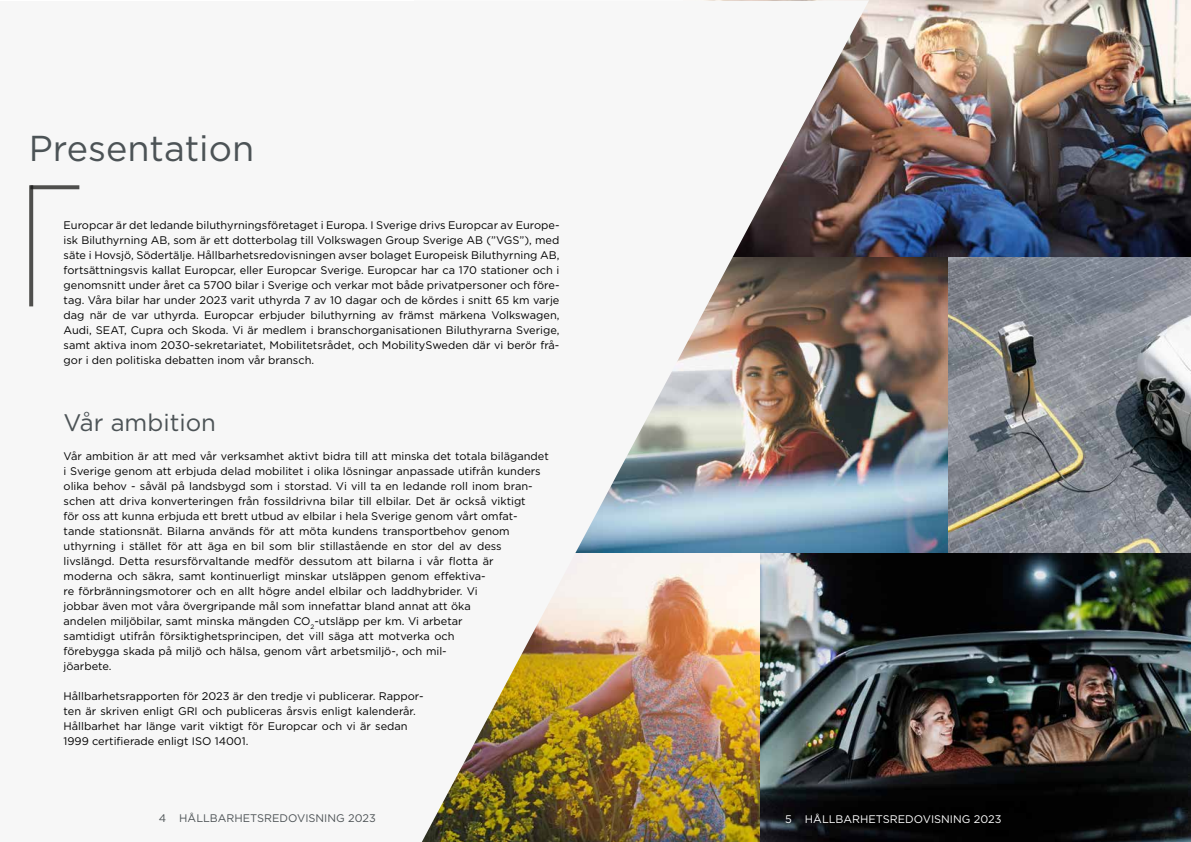
<style>
.page{position:relative;width:1191px;height:842px;background:#fff}
.page>*{position:absolute;margin:0;border:0;box-sizing:border-box;transform-origin:0 0}
.t1{font:36px "Gotham";color:#4c5356}
.t2{font:24px "Gotham";color:#4c5356}
.t3{font:11px/15px "Gotham";color:#000}
.t4{font:11px "Gotham";color:#fff}
.t5{font:11px "Gotham";color:#4d5356}
</style>
<div class="page">
<div style="left:0;top:2px;width:431px;height:840px;background:#f7f7f7"></div>
<img style="left:869px;top:256px;width:79px;height:297px">
<img style="left:948px;top:256px;width:243px;height:297px">
<img style="left:869px;top:0;width:322px;height:256px">
<img style="left:869px;top:553px;width:322px;height:289px">
<img style="left:422px;top:0;width:447px;height:842px">
<svg style="left:33px;top:185px;width:46px;height:4px"></svg>
<svg style="left:29px;top:185px;width:4px;height:121px"></svg>
<h1 class="t1" style="left:29px;top:125px;width:227px">Presentation</h1>
<p class="t3" style="left:64px;top:217px;width:497px;text-align:justify">Europcar är det ledande biluthyrningsföretaget i Europa. I Sverige drivs Europcar av Europe&shy;isk Biluthyrning AB, som är ett dotterbolag till Volkswagen Group Sverige AB (”VGS”), med säte i Hovsjö, Södertälje. Hållbarhetsredovisningen avser bolaget Europeisk Biluthyrning AB, fortsättningsvis kallat Europcar, eller Europcar Sverige. Europcar har ca 170 stationer och i genomsnitt under året ca 5700 bilar i Sverige och verkar mot både privatpersoner och före&shy;tag. Våra bilar har under 2023 varit uthyrda 7 av 10 dagar och de kördes i snitt 65 km varje dag när de var uthyrda. Europcar erbjuder biluthyrning av främst märkena Volkswagen, Audi, SEAT, Cupra och Skoda. Vi är medlem i branschorganisationen Biluthyrarna Sverige, samt aktiva inom 2030-sekretariatet, Mobilitetsrådet, och MobilitySweden där vi berör frå&shy;gor i den politiska debatten inom vår bransch.</p>
<h2 class="t2" style="left:64px;top:407px;width:154px">Vår ambition</h2>
<p class="t3" style="left:64px;top:449px;width:487px">Vår ambition är att med vår verksamhet aktivt bidra till att minska det totala bilägandet i Sverige genom att erbjuda delad mobilitet i olika lösningar anpassade utifrån kunders olika behov - såväl på landsbygd som i storstad. Vi vill ta en ledande roll inom bran&shy;schen att driva konverteringen från fossildrivna bilar till elbilar. Det är också viktigt<br>för oss att kunna erbjuda ett brett utbud av elbilar i hela Sverige genom vårt omfat&shy;tande stationsnät. Bilarna används för att möta kundens transportbehov genom uthyrning i stället för att äga en bil som blir stillastående en stor del av dess livslängd. Detta resursförvaltande medför dessutom att bilarna i vår flotta är<br>moderna och säkra, samt kontinuerligt minskar utsläppen genom effektiva-<br>re förbränningsmotorer och en allt högre andel elbilar och laddhybrider. Vi<br>jobbar även mot våra övergripande mål som innefattar bland annat att öka<br>andelen miljöbilar, samt minska mängden CO<sub>2</sub>-utsläpp per km. Vi arbetar<br>samtidigt utifrån försiktighetsprincipen, det vill säga att motverka och<br>förebygga skada på miljö och hälsa, genom vårt arbetsmiljö-, och mil-<br>jöarbete.</p>
<p class="t3" style="left:64px;top:688px;width:362px">Hållbarhetsrapporten för 2023 är den tredje vi publicerar. Rappor&shy;ten är skriven enligt GRI och publiceras årsvis enligt kalenderår.<br>Hållbarhet har länge varit viktigt för Europcar och vi är sedan 1999 certifierade enligt ISO 14001.</p>
<p class="t5" style="left:159px;top:811px;width:219px">4 HÅLLBARHETSREDOVISNING 2023</p>
<p class="t4" style="left:785px;top:812px;width:218px">5 HÅLLBARHETSREDOVISNING 2023</p>
<p class="t5" style="left:189px;top:812px;width:219px">4 HÅLLBARH TSREDOVISNING 2023</p>
<p class="t4" style="left:786px;top:812px;width:215px">5 HÅLLBARHETSREDOVISNING 2021</p>
</div>
